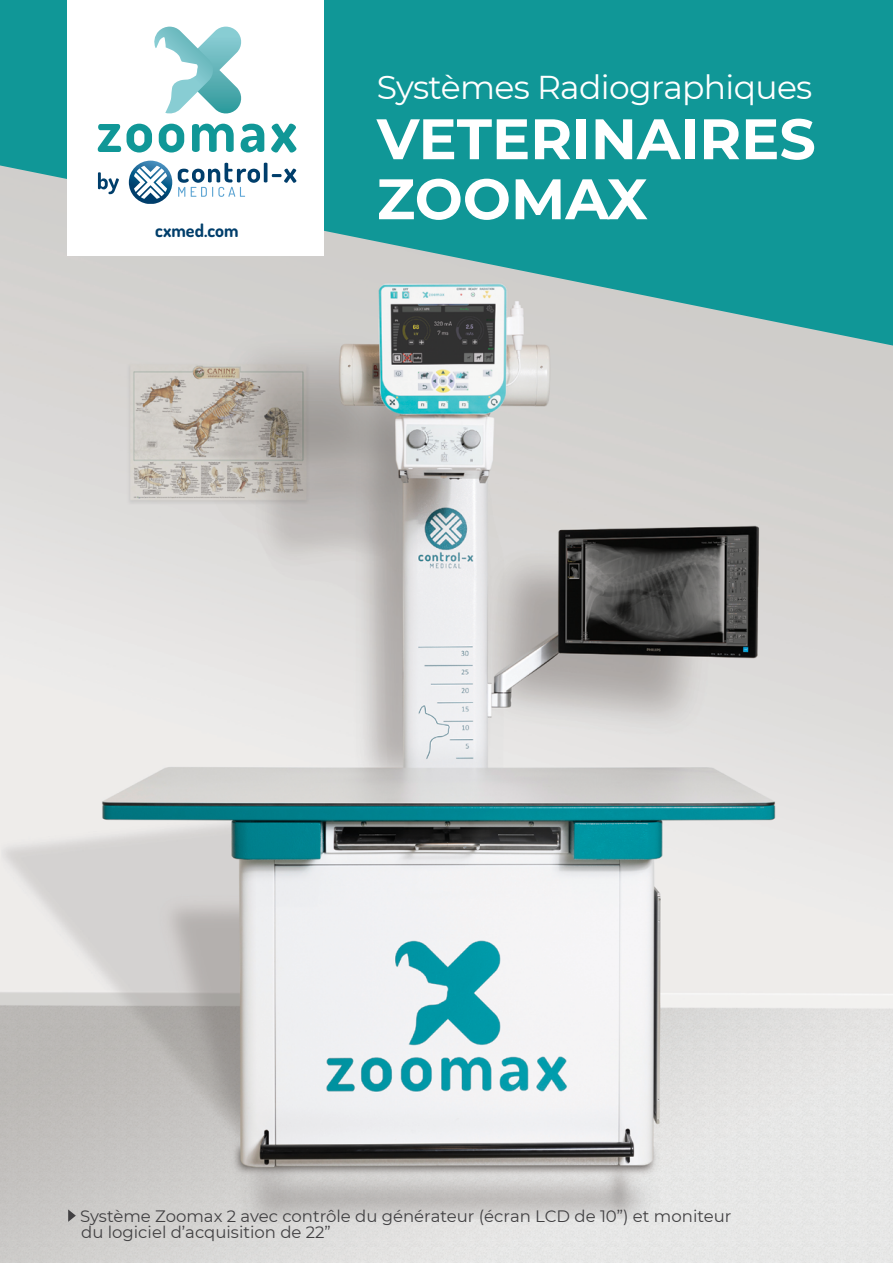
<style>
.page{position:relative;width:893px;height:1263px;background:#fff}
.page>*{position:absolute;margin:0;border:0;box-sizing:border-box;transform-origin:0 0}
.t1{font:700 57px/60px "Montserrat";color:#fff}
.t2{font:33px "Montserrat";letter-spacing:-.02em;color:#fff}
.t3{font:700 18px "Dosis";color:#003e6b}
.t4{font:16.5px/16.5px "Montserrat";color:#414042}
</style>
<div class="page">
<img style="left:0;top:346px;width:893px;height:917px">
<svg style="left:0;top:0;width:893px;height:346px;background:#43a4a4"></svg>
<div style="left:67px;top:0;width:257px;height:255px;background:#fff"></div>
<svg style="left:98px;top:172px;width:21px;height:22px"></svg>
<svg style="left:129px;top:161px;width:43px;height:43px"></svg>
<svg style="left:178px;top:163px;width:118px;height:34px"></svg>
<svg style="left:68px;top:1209px;width:8px;height:13px"></svg>
<svg style="left:98px;top:124px;width:23px;height:28px"></svg>
<svg style="left:127px;top:124px;width:25px;height:29px"></svg>
<svg style="left:159px;top:124px;width:25px;height:29px"></svg>
<svg style="left:192px;top:124px;width:42px;height:28px"></svg>
<svg style="left:241px;top:124px;width:23px;height:29px"></svg>
<svg style="left:271px;top:124px;width:25px;height:29px"></svg>
<svg style="left:154px;top:27px;width:88px;height:87px"></svg>
<p class="t3" style="left:155px;top:218px;width:85px">cxmed.com</p>
<h2 class="t2" style="left:377px;top:65px;width:437px">Systèmes Radiographiques</h2>
<h1 class="t1" style="left:377px;top:106px;width:440px">VETERINAIRES<br>ZOOMAX</h1>
<p class="t4" style="left:80px;top:1207px;width:653px">Système Zoomax 2 avec contrôle du générateur (écran LCD de 10”) et moniteur du logiciel d’acquisition de 22”</p>
</div>
